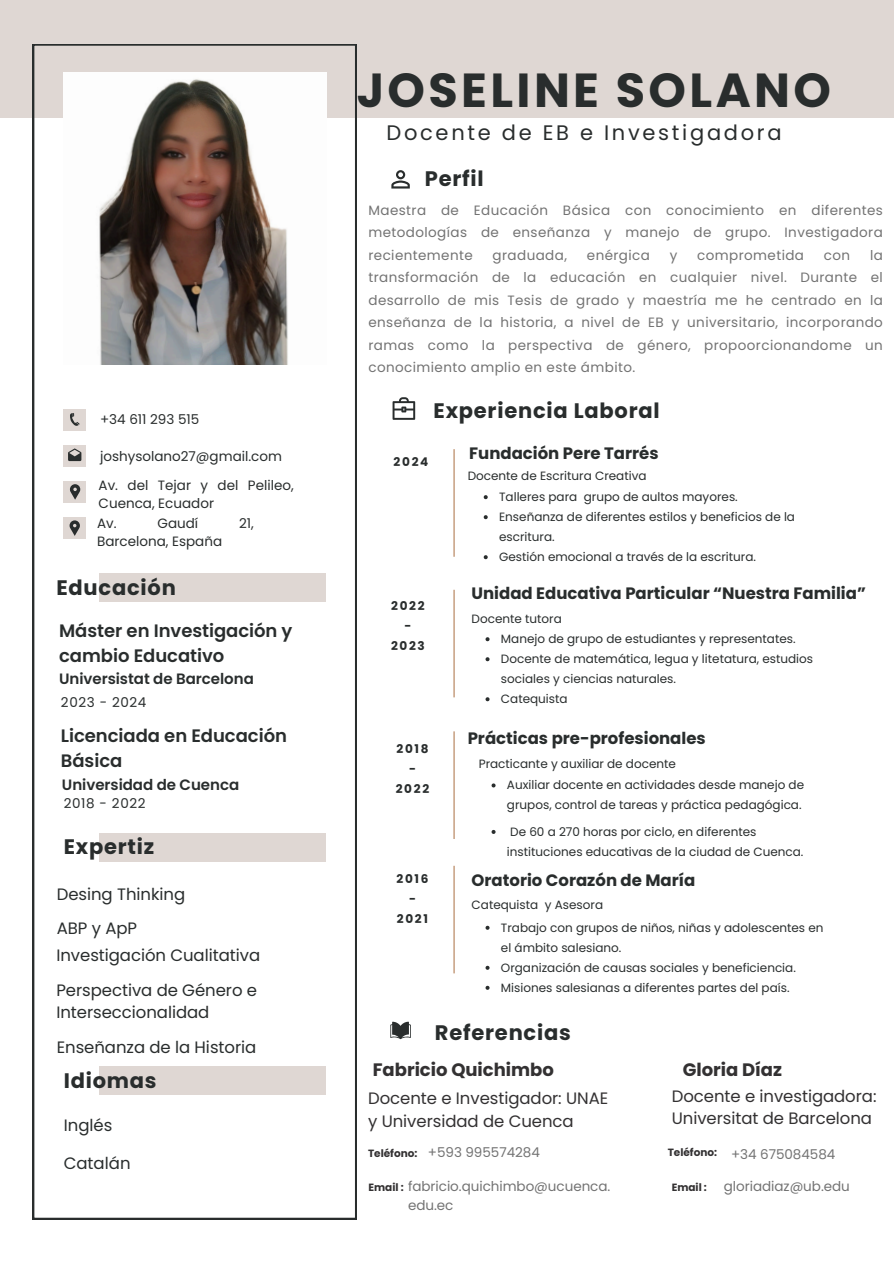
<style>
.page{position:relative;width:894px;height:1264px;background:#fff}
.page>*{position:absolute;margin:0;border:0;box-sizing:border-box;transform-origin:0 0}
.t1{font:700 47.7px "Poppins";letter-spacing:.07em;color:#292d2d}
.t2{font:700 21px "Poppins";letter-spacing:.035em;color:#292d2d}
.t3{font:21px "Poppins";letter-spacing:.13em;color:#292d2d}
.t4{font:600 18px/24.8px "Poppins";letter-spacing:-.005em;color:#292d2d}
.t5{font:700 18px "Poppins";color:#333132}
.t6{font:16.5px/22.5px "Poppins";letter-spacing:-.005em;color:#292d2d}
.t7{font:700 16.5px "Poppins";color:#292d2d}
.t8{font:16.5px/22.5px "Poppins";letter-spacing:-.005em;color:#333132}
.t9{font:600 15px "Poppins";letter-spacing:-.005em;color:#292d2d}
.t10{font:13.5px/22.5px "Poppins";letter-spacing:.03em;color:#737373;text-align:justify}
.t11{font:13.5px/18px "Poppins";color:#292d2d}
.t12{font:13.5px/19.2px "Poppins";letter-spacing:-.005em;color:#737373}
.t13{font:13.5px "Poppins";letter-spacing:.045em;color:#292d2d}
.t14{font:12px/20px "Poppins";color:#292d2d}
.t15{font:700 12px/20px "Poppins";letter-spacing:.14em;color:#292d2d;text-align:center}
.t16{font:700 10.5px "Poppins";color:#333132}
</style>
<div class="page">
<div style="left:0;top:0;width:893px;height:118px;background:#dfd7d3"></div>
<svg style="left:33px;top:44px;width:323px;height:1174px"></svg>
<img style="left:64px;top:73px;width:262px;height:291px">
<div style="left:99px;top:573px;width:226px;height:29px;background:#dfd7d3"></div>
<div style="left:99px;top:833px;width:226px;height:28px;background:#dfd7d3"></div>
<div style="left:99px;top:1066px;width:226px;height:28px;background:#dfd7d3"></div>
<div style="left:64px;top:517px;width:22px;height:22px;background:#dfd7d3"></div>
<svg style="left:69px;top:520px;width:11px;height:16px"></svg>
<div style="left:64px;top:408px;width:22px;height:22px;background:#dfd7d3"></div>
<svg style="left:70px;top:413px;width:9px;height:13px"></svg>
<div style="left:64px;top:445px;width:22px;height:22px;background:#dfd7d3"></div>
<svg style="left:68px;top:448px;width:13px;height:13px"></svg>
<div style="left:64px;top:481px;width:22px;height:22px;background:#dfd7d3"></div>
<hr style="left:453px;top:449px;width:1px;height:107px;background:#b37f56">
<hr style="left:453px;top:590px;width:1px;height:107px;background:#b37f56">
<hr style="left:453px;top:731px;width:1px;height:108px;background:#b37f56">
<hr style="left:453px;top:865px;width:1px;height:108px;background:#b37f56">
<svg style="left:391px;top:170px;width:18px;height:18px"></svg>
<svg style="left:392px;top:397px;width:23px;height:23px"></svg>
<svg style="left:390px;top:1021px;width:20px;height:18px"></svg>
<svg style="left:70px;top:484px;width:10px;height:15px"></svg>
<svg style="left:483px;top:495px;width:4px;height:4px"></svg>
<svg style="left:483px;top:515px;width:4px;height:4px"></svg>
<svg style="left:483px;top:555px;width:4px;height:4px"></svg>
<svg style="left:485px;top:637px;width:4px;height:4px"></svg>
<svg style="left:485px;top:657px;width:4px;height:4px"></svg>
<svg style="left:485px;top:697px;width:4px;height:4px"></svg>
<svg style="left:491px;top:783px;width:4px;height:4px"></svg>
<svg style="left:485px;top:925px;width:4px;height:4px"></svg>
<svg style="left:485px;top:965px;width:4px;height:4px"></svg>
<svg style="left:485px;top:985px;width:4px;height:4px"></svg>
<svg style="left:491px;top:830px;width:4px;height:4px"></svg>
<p class="t11" style="left:100px;top:410px;width:101px">+34 611 293 515</p>
<p class="t11" style="left:100px;top:447px;width:183px">joshysolano27@gmail.com</p>
<h4 class="t11" style="left:99px;top:476px;width:196px">Av. del Tejar y del Pelileo,<br>Cuenca, Ecuador</h4>
<p class="t11" style="left:97px;top:514px;width:21px">Av.</p>
<p class="t11" style="left:157px;top:514px;width:42px">Gaudí</p>
<p class="t11" style="left:239px;top:514px;width:16px">21,</p>
<p class="t11" style="left:97px;top:532px;width:126px">Barcelona, España</p>
<p class="t2" style="left:56px;top:572px;width:121px">Educación</p>
<p class="t4" style="left:59px;top:618px;width:235px">Máster en Investigación y cambio Educativo</p>
<p class="t9" style="left:59px;top:668px;width:196px">Universistat de Barcelona</p>
<h4 class="t13" style="left:61px;top:693px;width:87px">2023 - 2024</h4>
<h2 class="t4" style="left:61px;top:723px;width:227px">Licenciada en Educación<br>Básica</h2>
<p class="t9" style="left:62px;top:774px;width:179px">Universidad de Cuenca</p>
<h6 class="t13" style="left:64px;top:793px;width:83px">2018 - 2022</h6>
<h2 class="t2" style="left:64px;top:832px;width:92px">Expertiz</h2>
<h4 class="t6" style="left:57px;top:882px;width:130px">Desing Thinking</h4>
<p class="t6" style="left:57px;top:916px;width:82px">ABP y ApP</p>
<h6 class="t6" style="left:56px;top:943px;width:205px">Investigación Cualitativa</h6>
<h5 class="t6" style="left:56px;top:978px;width:202px">Perspectiva de Género e<br>Interseccionalidad</h5>
<h5 class="t6" style="left:57px;top:1036px;width:201px">Enseñanza de la Historia</h5>
<h5 class="t2" style="left:64px;top:1065px;width:94px">Idiomas</h5>
<h5 class="t6" style="left:64px;top:1113px;width:50px">Inglés</h5>
<h5 class="t6" style="left:64px;top:1151px;width:68px">Catalán</h5>
<h5 class="t1" style="left:356px;top:57px;width:475px">JOSELINE SOLANO</h5>
<h2 class="t3" style="left:386px;top:117px;width:396px">Docente de EB e Investigadora</h2>
<p class="t2" style="left:424px;top:164px;width:60px">Perfil</p>
<p class="t10" style="left:368px;top:199px;width:516px">Maestra de Educación Básica con conocimiento en diferentes metodologías de enseñanza y manejo de grupo. Investigadora recientemente</p>
<p class="t10" style="left:492px;top:244px;width:76px">graduada,</p>
<p class="t10" style="left:586px;top:244px;width:65px">enérgica</p>
<p class="t10" style="left:669px;top:244px;width:9px">y</p>
<p class="t10" style="left:697px;top:244px;width:108px">comprometida</p>
<p class="t10" style="left:823px;top:244px;width:28px">con</p>
<p class="t10" style="left:368px;top:244px;width:516px;text-indent:501px">la transformación de la educación en cualquier nivel. Durante el desarrollo de mis Tesis de grado y maestría me he centrado en la enseñanza de la historia, a nivel de EB y universitario, incorporando ramas como la perspectiva de género, propoorcionandome un conocimiento amplio en este ámbito.</p>
<p class="t2" style="left:433px;top:396px;width:228px">Experiencia Laboral</p>
<h5 class="t15" style="left:393px;top:452px;width:36px">2024</h5>
<p class="t15" style="left:391px;top:595px;width:35px">2022 -<br>2023</p>
<p class="t15" style="left:395px;top:738px;width:35px">2018 -<br>2022</p>
<h5 class="t7" style="left:469px;top:441px;width:191px">Fundación Pere Tarrés</h5>
<h1 class="t14" style="left:467px;top:466px;width:180px">Docente de Escritura Creativa</h1>
<h3 class="t14" style="left:499px;top:487px;width:240px">Talleres para grupo de aultos mayores.</h3>
<h2 class="t14" style="left:499px;top:507px;width:297px">Enseñanza de diferentes estilos y beneficios de la escritura.</h2>
<p class="t14" style="left:499px;top:547px;width:258px">Gestión emocional a través de la escritura.</p>
<p class="t7" style="left:471px;top:582px;width:396px">Unidad Educativa Particular “Nuestra Familia”</p>
<h2 class="t14" style="left:471px;top:608px;width:92px">Docente tutora</h2>
<h4 class="t14" style="left:501px;top:629px;width:296px">Manejo de grupo de estudiantes y representates.</h4>
<p class="t14" style="left:501px;top:649px;width:314px">Docente de matemática, legua y litetatura, estudios sociales y ciencias naturales.</p>
<p class="t14" style="left:501px;top:689px;width:68px">Catequista</p>
<p class="t7" style="left:467px;top:726px;width:239px">Prácticas pre-profesionales</p>
<p class="t14" style="left:478px;top:753px;width:199px">Practicante y auxiliar de docente</p>
<h4 class="t14" style="left:507px;top:775px;width:298px">Auxiliar docente en actividades desde manejo de grupos, control de tareas y práctica pedagógica.</h4>
<p class="t14" style="left:507px;top:821px;width:298px">De 60 a 270 horas por ciclo, en diferentes instituciones educativas de la ciudad de Cuenca.</p>
<p class="t15" style="left:396px;top:868px;width:33px">2016 -<br>2021</p>
<p class="t7" style="left:471px;top:868px;width:225px">Oratorio Corazón de María</p>
<p class="t14" style="left:471px;top:895px;width:133px">Catequista y Asesora</p>
<p class="t14" style="left:501px;top:917px;width:324px">Trabajo con grupos de niños, niñas y adolescentes en el ámbito salesiano.</p>
<p class="t14" style="left:501px;top:957px;width:296px">Organización de causas sociales y beneficiencia.</p>
<h4 class="t14" style="left:501px;top:977px;width:290px">Misiones salesianas a diferentes partes del país.</h4>
<h5 class="t2" style="left:435px;top:1017px;width:137px">Referencias</h5>
<p class="t5" style="left:372px;top:1057px;width:182px">Fabricio Quichimbo</p>
<p class="t5" style="left:682px;top:1057px;width:101px">Gloria Díaz</p>
<p class="t8" style="left:368px;top:1086px;width:242px">Docente e Investigador: UNAE y Universidad de Cuenca</p>
<h4 class="t8" style="left:671px;top:1084px;width:206px">Docente e investigadora:<br>Universitat de Barcelona</h4>
<p class="t12" style="left:428px;top:1142px;width:113px">+593 995574284</p>
<p class="t12" style="left:408px;top:1176px;width:204px">fabricio.quichimbo@ucuenca. edu.ec</p>
<h4 class="t16" style="left:368px;top:1146px;width:51px">Teléfono:</h4>
<p class="t16" style="left:368px;top:1179px;width:37px">Email :</p>
<h2 class="t16" style="left:667px;top:1144px;width:51px">Teléfono:</h2>
<p class="t16" style="left:671px;top:1179px;width:37px">Email :</p>
<p class="t12" style="left:730px;top:1144px;width:106px">+34 675084584</p>
<p class="t12" style="left:723px;top:1176px;width:128px">gloriadiaz@ub.edu</p>
</div>
